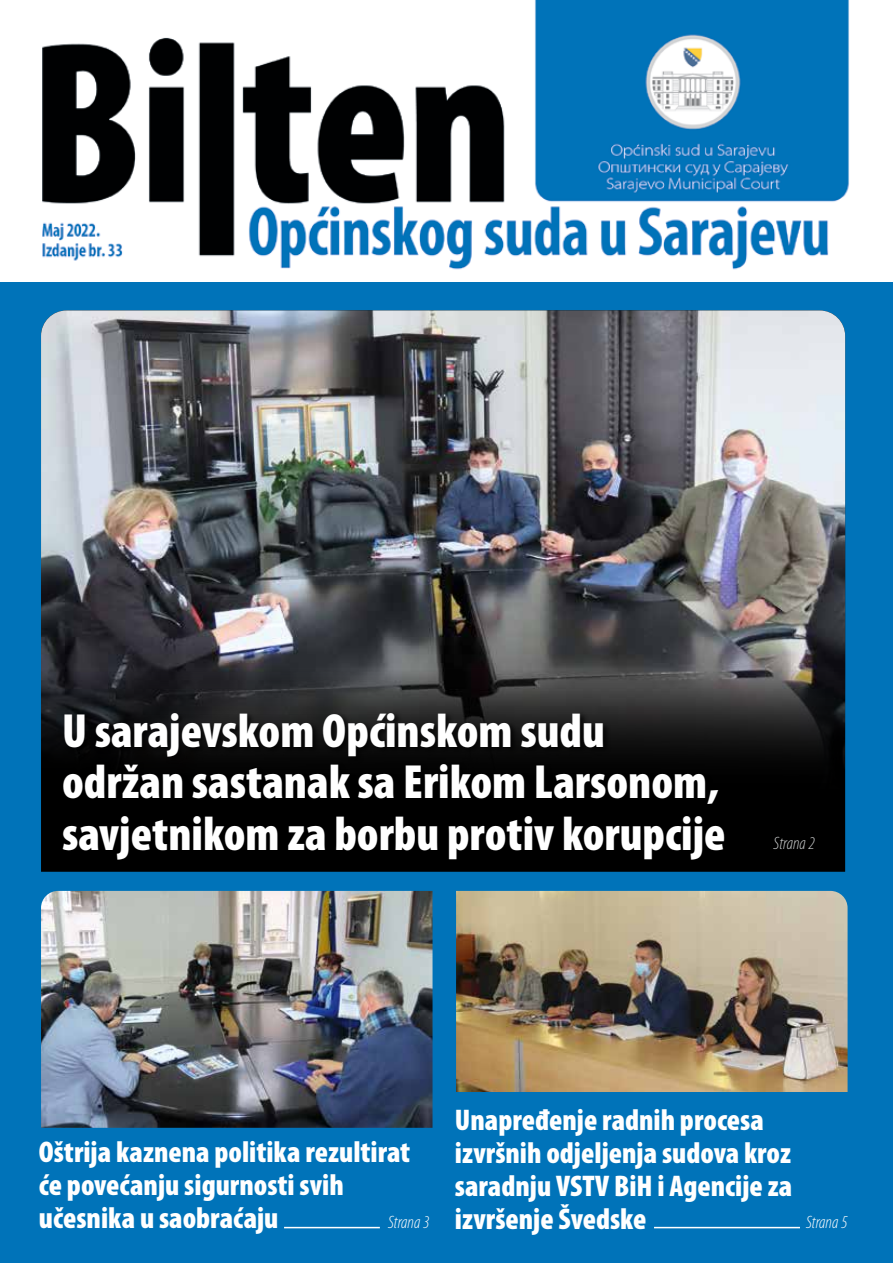
<style>
.page{position:relative;width:893px;height:1263px;background:#fff}
.page>*{position:absolute;margin:0;border:0;box-sizing:border-box;transform-origin:0 0}
.t1{font:900 condensed 48.15px/51.3px "Myriad Pro";color:#fff}
.t2{font:900 condensed 30px/33px "Myriad Pro";color:#fff}
.t3{font:italic 300 condensed 18px "Myriad Pro";color:#fff}
.t4{font:italic 300 condensed 18px "Myriad Pro";color:#cbcdcd}
</style>
<div class="page">
<img style="left:0;top:0;width:893px;height:283px">
<div style="left:0;top:283px;width:893px;height:980px;background:#0073b9"></div>
<div style="left:41px;top:794px;width:804px;height:78px;background:#000"></div>
<img style="left:41px;top:310px;width:804px;height:484px">
<img style="left:41px;top:891px;width:392px;height:237px">
<img style="left:456px;top:891px;width:392px;height:201px">
<div style="left:61px;top:711px;width:672px;height:157px;background:#000"></div>
<hr style="left:284px;top:1227px;width:96px;height:1px;background:#fff">
<hr style="left:654px;top:1227px;width:146px;height:1px;background:#fff">
<h1 class="t1" style="left:62px;top:706px;width:665px">U sarajevskom Općinskom sudu održan sastanak sa Erikom Larsonom, savjetnikom za borbu protiv korupcije</h1>
<p class="t4" style="left:774px;top:833px;width:43px">Strana 2</p>
<p class="t2" style="left:455px;top:1103px;width:339px">Unapređenje radnih procesa izvršnih odjeljenja sudova kroz saradnju VSTV BiH i Agencije za izvršenje Švedske</p>
<p class="t2" style="left:39px;top:1136px;width:373px">Oštrija kaznena politika rezultirat će povećanju sigurnosti svih učesnika u saobraćaju</p>
<p class="t3" style="left:388px;top:1213px;width:43px">Strana 3</p>
<p class="t3" style="left:806px;top:1213px;width:43px">Strana 5</p>
</div>
